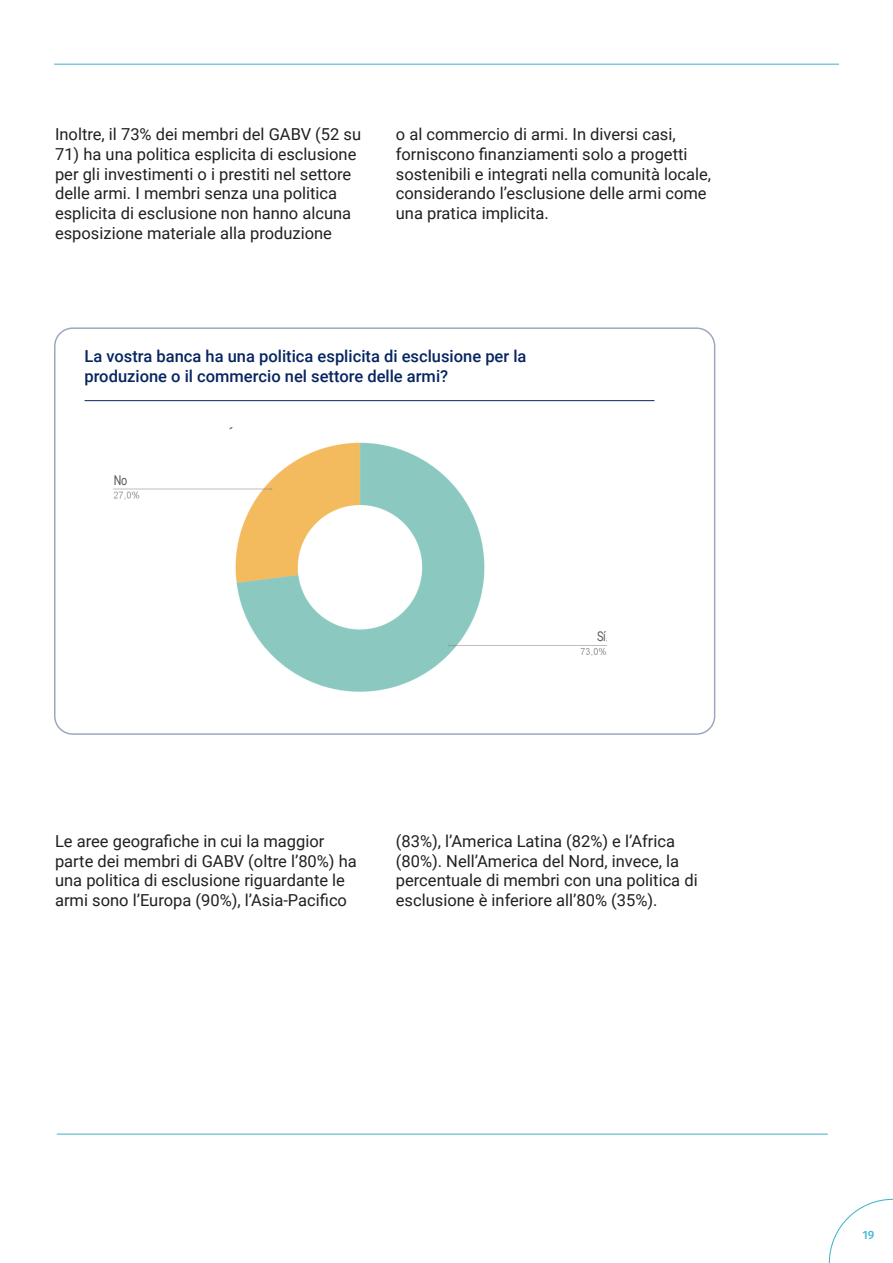
<style>
.page{position:relative;width:893px;height:1263px;background:#fff}
.page>*{position:absolute;margin:0;border:0;box-sizing:border-box;transform-origin:0 0}
.t1{font:16.5px/19.8px "Roboto";color:#231f20}
.t2{font:500 16.5px/19.8px "Roboto";color:#072561}
.t3{font:13.5px "Roboto";color:#57585a;scale:.8 1}
.t4{font:500 12px "Fira Sans";color:#4abad6}
</style>
<div class="page">
<svg style="left:829px;top:1199px;width:64px;height:64px"></svg>
<hr style="left:54px;top:64px;width:785px;height:1px;background:#3bb0c9">
<hr style="left:57px;top:1134px;width:771px;height:1px;background:#3bb0c9">
<hr style="left:85px;top:400px;width:569px;height:1px;background:#072561">
<div style="left:54px;top:327px;width:661px;height:408px;border:2px solid #9ca8c0;border-radius:18px"></div>
<img style="left:113px;top:427px;width:494px;height:265px">
<div style="left:114px;top:475px;width:29px;height:13px;background:#fff"></div>
<div style="left:577px;top:630px;width:29px;height:14px;background:#fff"></div>
<p class="t1" style="left:55px;top:124px;width:308px">Inoltre, il 73% dei membri del GABV (52 su</p>
<p class="t1" style="left:55px;top:143px;width:303px">71) ha una politica esplicita di esclusione per gli investimenti o i prestiti nel settore delle armi. I membri senza una politica esplicita di esclusione non hanno alcuna esposizione materiale alla produzione</p>
<p class="t1" style="left:396px;top:124px;width:317px">o al commercio di armi. In diversi casi, forniscono finanziamenti solo a progetti sostenibili e integrati nella comunità locale, considerando l’esclusione delle armi come una pratica implicita.</p>
<p class="t2" style="left:85px;top:346px;width:443px">La vostra banca ha una politica esplicita di esclusione per la produzione o il commercio nel settore delle armi?</p>
<p class="t3" style="left:114px;top:470px;width:18px">No</p>
<p class="t3" style="left:597px;top:626px;width:12px">Sí</p>
<p class="t1" style="left:55px;top:830px;width:303px">Le aree geografiche in cui la maggior parte dei membri di GABV (oltre l’80%) ha una politica di esclusione riguardante le armi sono l’Europa (90%), l’Asia-Pacifico</p>
<p class="t1" style="left:396px;top:830px;width:303px">(83%), l’America Latina (82%) e l’Africa (80%). Nell’America del Nord, invece, la percentuale di membri con una politica di esclusione è inferiore all’80% (35%).</p>
<p class="t4" style="left:862px;top:1226px;width:13px">19</p>
</div>
